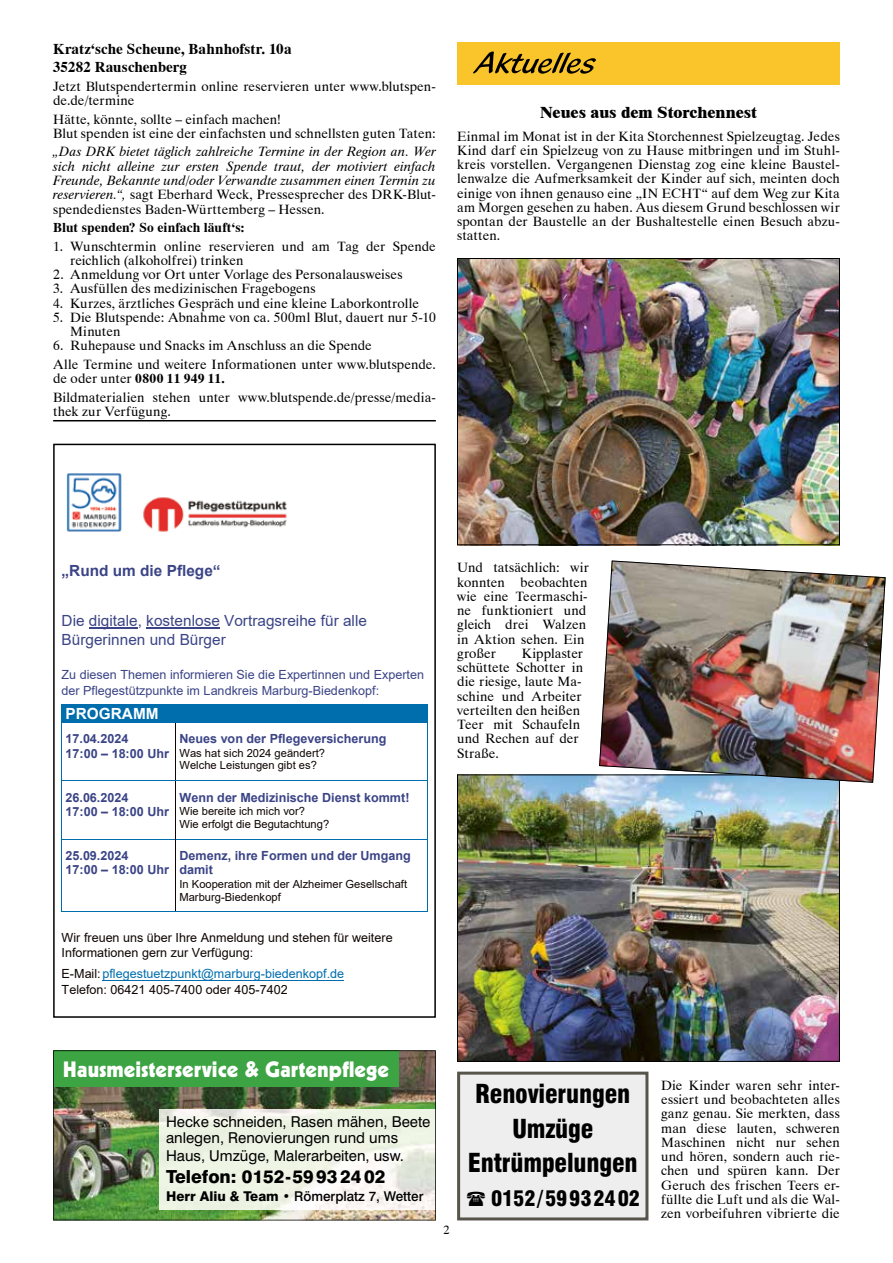
<style>
.page{position:relative;width:893px;height:1263px;background:#fff}
.page>*{position:absolute;margin:0;border:0;box-sizing:border-box;transform-origin:0 0}
.t1{font:900 condensed 25.5px/34.5px "Swiss 721 BT";letter-spacing:-.01em;color:#000;text-align:center}
.t2{font:21.75px "Geometric 231 BT Heavy C";color:#fff}
.t3{font:900 condensed 21px "Swiss 721 BT";letter-spacing:-.01em;color:#000}
.t4{font:800 18px "Swiss 721 BT";color:#000}
.t5{font:800 16.5px "Dutch 801 BT";letter-spacing:-.005em;color:#000}
.t6{font:15.3px/19px "Arial";color:#3b4486}
.t7{font:700 15.3px "Arial";color:#3b4486}
.t8{font:700 15.3px "Arial";color:#fff}
.t9{font:15px/16.5px "Swiss 721 BT";color:#000}
.t10{font:700 15px/18.5px "Dutch 801 BT";color:#000}
.t11{font:13.5px/14.2px "Dutch 801 BT";letter-spacing:.005em;color:#000}
.t12{font:italic 13.5px/14.2px "Dutch 801 BT";letter-spacing:.01em;color:#000;text-align:justify}
.t13{font:500 13.5px "Swiss 721 BT";color:#000}
.t14{font:700 13.5px "Dutch 801 BT";color:#000}
.t15{font:700 12.6px/14.5px "Arial";color:#3b4486}
.t16{font:12.6px/15.6px "Arial";color:#0e0400}
.t17{font:12.6px/15.6px "Arial";color:#3b4486}
.t18{font:12px "Dutch 801 BT";color:#000}
.t19{font:11.1px/12.9px "Arial";color:#0e0400}
.s1{font-style:normal}
.s2{font-weight:700}
.s3{color:#006eae}
.s4{font-weight:800}
.s5{font-weight:400}
</style>
<div class="page">
<img style="left:53px;top:1050px;width:383px;height:170px">
<div style="left:459px;top:1073px;width:188px;height:146px;background:#eee"></div>
<div style="left:457px;top:1071px;width:191px;height:149px;border:3px solid #57544b"></div>
<hr style="left:89px;top:627px;width:49px;height:1px;background:#3b4486">
<hr style="left:146px;top:627px;width:74px;height:1px;background:#3b4486">
<div style="left:62px;top:705px;width:114px;height:17px;background:#006dad"></div>
<div style="left:176px;top:705px;width:251px;height:17px;background:#006dad"></div>
<hr style="left:62px;top:704px;width:114px;height:1px;background:#006dad">
<hr style="left:176px;top:704px;width:251px;height:1px;background:#006dad">
<hr style="left:62px;top:722px;width:113px;height:1px;background:#006dad">
<hr style="left:176px;top:722px;width:251px;height:1px;background:#006dad">
<svg style="left:427px;top:704px;width:1px;height:19px"></svg>
<hr style="left:62px;top:723px;width:1px;height:58px;background:#006dad">
<hr style="left:175px;top:723px;width:1px;height:58px;background:#0e0400">
<hr style="left:427px;top:723px;width:1px;height:58px;background:#006dad">
<hr style="left:62px;top:781px;width:113px;height:1px;background:#006dad">
<hr style="left:176px;top:781px;width:251px;height:1px;background:#006dad">
<hr style="left:62px;top:781px;width:1px;height:58px;background:#006dad">
<hr style="left:175px;top:781px;width:1px;height:58px;background:#0e0400">
<hr style="left:427px;top:781px;width:1px;height:58px;background:#006dad">
<hr style="left:62px;top:839px;width:113px;height:1px;background:#006dad">
<hr style="left:176px;top:839px;width:251px;height:1px;background:#006dad">
<hr style="left:62px;top:839px;width:1px;height:73px;background:#006dad">
<hr style="left:62px;top:912px;width:113px;height:1px;background:#006dad">
<hr style="left:175px;top:839px;width:1px;height:73px;background:#0e0400">
<hr style="left:176px;top:912px;width:251px;height:1px;background:#006dad">
<hr style="left:427px;top:839px;width:1px;height:73px;background:#006dad">
<hr style="left:102px;top:980px;width:242px;height:1px;background:#006eae">
<img style="left:66px;top:473px;width:56px;height:59px">
<img style="left:143px;top:497px;width:144px;height:35px">
<div style="left:53px;top:444px;width:383px;height:574px;border:2px solid #000"></div>
<hr style="left:53px;top:420px;width:383px;height:1px;background:#000">
<div style="left:457px;top:43px;width:383px;height:42px;background:#fac42b"></div>
<svg style="left:473px;top:51px;width:123px;height:23px"></svg>
<img style="left:459px;top:776px;width:379px;height:284px">
<img style="left:599px;top:560px;width:287px;height:223px">
<img style="left:459px;top:260px;width:379px;height:283px">
<div style="left:457px;top:258px;width:383px;height:287px;border:1px solid #000"></div>
<p class="t10" style="left:53px;top:39px;width:240px">Kratz‘sche Scheune, Bahnhofstr. 10a<br>35282 Rauschenberg</p>
<p class="t11" style="left:53px;top:79px;width:384px">Jetzt Blutspendertermin online reservieren unter www.blutspen&shy;de.de/termine</p>
<p class="t11" style="left:53px;top:112px;width:384px">Hätte, könnte, sollte – einfach machen!<br>Blut spenden ist eine der einfachsten und schnellsten guten Taten:</p>
<p class="t12" style="left:53px;top:144px;width:384px">„Das DRK bietet täglich zahlreiche Termine in der Region an. Wer sich nicht alleine zur ersten Spende traut, der motiviert einfach Freunde, Bekannte und/oder Verwandte zusammen einen Termin zu reservieren.“, <span class="s1">sagt Eberhard Weck, Pressesprecher des DRK-Blut&shy;spendedienstes Baden-Württemberg – Hessen.</span></p>
<p class="t14" style="left:53px;top:219px;width:193px">Blut spenden? So einfach läuft‘s:</p>
<p class="t11" style="left:70px;top:239px;width:367px;text-indent:-17px">1. Wunschtermin online reservieren und am Tag der Spende reichlich (alkoholfrei) trinken</p>
<p class="t11" style="left:53px;top:267px;width:351px">2. Anmeldung vor Ort unter Vorlage des Personalausweises</p>
<p class="t11" style="left:53px;top:281px;width:264px">3. Ausfüllen des medizinischen Fragebogens</p>
<p class="t11" style="left:53px;top:296px;width:367px">4. Kurzes, ärztliches Gespräch und eine kleine Laborkontrolle</p>
<p class="t11" style="left:70px;top:310px;width:367px;text-indent:-17px">5. Die Blutspende: Abnahme von ca. 500ml Blut, dauert nur 5-10<br>Minuten</p>
<p class="t11" style="left:53px;top:336px;width:384px;line-height:18.5px">6. Ruhepause und Snacks im Anschluss an die Spende<br>Alle Termine und weitere Informationen unter www.blutspende.</p>
<p class="t11" style="left:53px;top:369px;width:384px;line-height:18.5px">de oder unter <span class="s2">0800 11 949 11.<br></span>Bildmaterialien stehen unter www.blutspende.de/presse/media-</p>
<p class="t11" style="left:53px;top:404px;width:119px">thek zur Verfügung.</p>
<p class="t5" style="left:540px;top:102px;width:218px">Neues aus dem Storchennest</p>
<p class="t11" style="left:457px;top:129px;width:384px;text-align:justify">Einmal im Monat ist in der Kita Storchennest Spielzeugtag. Jedes Kind darf ein Spielzeug von zu Hause mitbringen und im Stuhl&shy;kreis vorstellen. Vergangenen Dienstag zog eine kleine Baustel&shy;lenwalze die Aufmerksamkeit der Kinder auf sich, meinten doch einige von ihnen genauso eine „IN ECHT“ auf dem Weg zur Kita am Morgen gesehen zu haben. Aus diesem Grund beschlossen wir spontan der Baustelle an der Bushaltestelle einen Besuch abzu&shy;statten.</p>
<p class="t7" style="left:62px;top:560px;width:161px">„Rund um die Pflege“</p>
<p class="t6" style="left:62px;top:611px;width:307px">Die digitale, kostenlose Vortragsreihe für alle<br>Bürgerinnen und Bürger</p>
<p class="t17" style="left:62px;top:667px;width:364px">Zu diesen Themen informieren Sie die Expertinnen und Experten der Pflegestützpunkte im Landkreis Marburg-Biedenkopf:</p>
<p class="t8" style="left:66px;top:703px;width:95px">PROGRAMM</p>
<p class="t15" style="left:66px;top:732px;width:105px">17.04.2024<br>17:00 – 18:00 Uhr</p>
<p class="t15" style="left:179px;top:732px;width:209px">Neues von der Pflegeversicherung</p>
<p class="t19" style="left:179px;top:746px;width:147px">Was hat sich 2024 geändert?<br>Welche Leistungen gibt es?</p>
<p class="t15" style="left:66px;top:790px;width:105px">26.06.2024<br>17:00 – 18:00 Uhr</p>
<p class="t15" style="left:179px;top:790px;width:232px">Wenn der Medizinische Dienst kommt!</p>
<p class="t19" style="left:179px;top:804px;width:151px">Wie bereite ich mich vor?<br>Wie erfolgt die Begutachtung?</p>
<p class="t15" style="left:66px;top:848px;width:105px">25.09.2024<br>17:00 – 18:00 Uhr</p>
<p class="t15" style="left:179px;top:848px;width:233px">Demenz, ihre Formen und der Umgang damit</p>
<p class="t19" style="left:179px;top:877px;width:229px">In Kooperation mit der Alzheimer Gesellschaft<br>Marburg-Biedenkopf</p>
<p class="t16" style="left:62px;top:929px;width:333px">Wir freuen uns über Ihre Anmeldung und stehen für weitere<br>Informationen gern zur Verfügung:</p>
<p class="t16" style="left:62px;top:966px;width:284px">E-Mail: <span class="s3">pflegestuetzpunkt@marburg-biedenkopf.de<br></span>Telefon: 06421 405-7400 oder 405-7402</p>
<h2 class="t2" style="left:63px;top:1055px;width:328px">Hausmeisterservice &amp; Gartenpflege</h2>
<p class="t9" style="left:166px;top:1113px;width:266px">Hecke schneiden, Rasen mähen, Beete anlegen, Renovierungen rund ums</p>
<p class="t9" style="left:166px;top:1148px;width:239px">Haus, Umzüge, Malerarbeiten, usw.</p>
<h3 class="t4" style="left:166px;top:1165px;width:221px">Telefon: 0152-59 93 24 02</h3>
<p class="t13" style="left:166px;top:1188px;width:259px"><span class="s4">Herr Aliu &amp; Team</span> <span class="s5">•</span> Römerplatz 7, Wetter</p>
<p class="t11" style="left:457px;top:560px;width:134px">Und tatsächlich: wir konnten beobachten wie eine Teermaschi&shy;ne funktioniert und gleich drei Walzen in Aktion sehen. Ein großer</p>
<p class="t11" style="left:457px;top:646px;width:128px;text-indent:65px">Kipplaster schüttete Schotter in die riesige, laute Ma&shy;schine und Arbeiter verteilten den heißen<br>Teer mit Schaufeln und Rechen auf der<br>Straße.</p>
<h1 class="t1" style="left:468px;top:1077px;width:171px">Renovierungen<br>Umzüge<br>Entrümpelungen</h1>
<h3 class="t3" style="left:491px;top:1186px;width:150px">0152/59932402</h3>
<p class="t11" style="left:661px;top:1078px;width:180px;text-align:justify">Die Kinder waren sehr inter&shy;essiert und beobachteten alles ganz genau. Sie merkten, dass man diese lauten, schweren Maschinen nicht nur sehen und hören, sondern auch rie&shy;chen und spüren kann. Der Geruch des frischen Teers er&shy;füllte die Luft und als die Wal&shy;zen vorbeifuhren vibrierte die</p>
<p class="t18" style="left:443px;top:1222px;width:7px">2</p>
</div>
